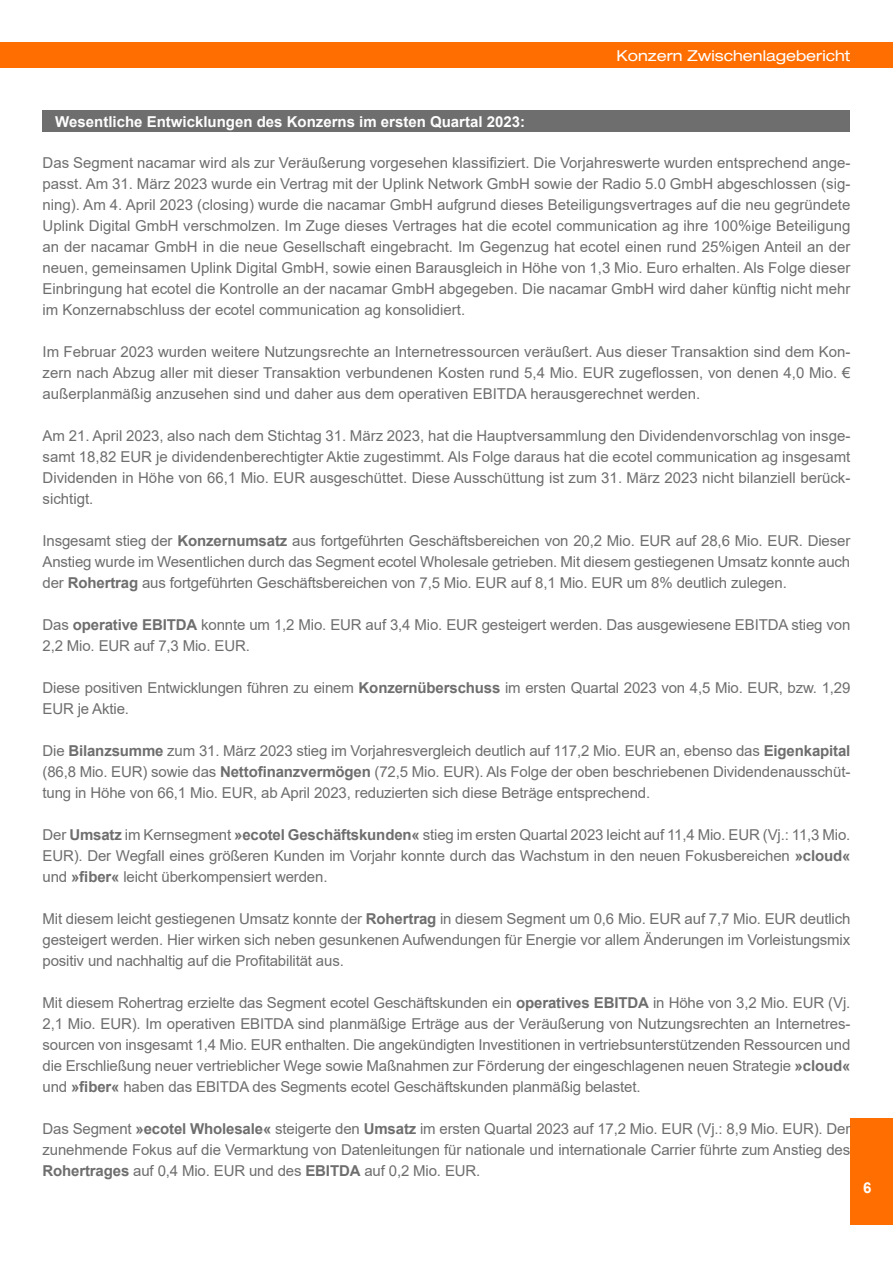
<style>
.page{position:relative;width:893px;height:1263px;background:#fff}
.page>*{position:absolute;margin:0;border:0;box-sizing:border-box;transform-origin:0 0}
.t1{font:15px/21px "Arial";letter-spacing:-.01em;color:#6e6e6e;text-align:justify}
.t2{font:700 15px "Arial";color:#fff}
.t3{font:expanded 15px "Helvetica Neue";color:#fff}
.s1{font-weight:700}
</style>
<div class="page">
<div style="left:850px;top:1118px;width:43px;height:107px;background:#ff6e00"></div>
<div style="left:0;top:43px;width:893px;height:25px;background:#ff6e00"></div>
<div style="left:43px;top:111px;width:807px;height:21px;background:#6e6e6e"></div>
<p class="t3" style="left:616px;top:46px;width:235px">Konzern Zwischenlagebericht</p>
<p class="t2" style="left:55px;top:111px;width:471px">Wesentliche Entwicklungen des Konzerns im ersten Quartal 2023:</p>
<p class="t1" style="left:43px;top:152px;width:809px">Das Segment nacamar wird als zur Veräußerung vorgesehen klassifiziert. Die Vorjahreswerte wurden entsprechend ange&shy;passt. Am 31. März 2023 wurde ein Vertrag mit der Uplink Network GmbH sowie der Radio 5.0 GmbH abgeschlossen (sig&shy;ning). Am 4. April 2023 (closing) wurde die nacamar GmbH aufgrund dieses Beteiligungsvertrages auf die neu gegründete Uplink Digital GmbH verschmolzen. Im Zuge dieses Vertrages hat die ecotel communication ag ihre 100%ige Beteiligung an der nacamar GmbH in die neue Gesellschaft eingebracht. Im Gegenzug hat ecotel einen rund 25%igen Anteil an der neuen, gemeinsamen Uplink Digital GmbH, sowie einen Barausgleich in Höhe von 1,3 Mio. Euro erhalten. Als Folge dieser Einbringung hat ecotel die Kontrolle an der nacamar GmbH abgegeben. Die nacamar GmbH wird daher künftig nicht mehr im Konzernabschluss der ecotel communication ag konsolidiert.</p>
<p class="t1" style="left:43px;top:341px;width:809px">Im Februar 2023 wurden weitere Nutzungsrechte an Internetressourcen veräußert. Aus dieser Transaktion sind dem Kon&shy;zern nach Abzug aller mit dieser Transaktion verbundenen Kosten rund 5,4 Mio. EUR zugeflossen, von denen 4,0 Mio. € außerplanmäßig anzusehen sind und daher aus dem operativen EBITDA herausgerechnet werden.</p>
<p class="t1" style="left:43px;top:425px;width:809px">Am 21. April 2023, also nach dem Stichtag 31. März 2023, hat die Hauptversammlung den Dividendenvorschlag von insge&shy;samt 18,82 EUR je dividendenberechtigter Aktie zugestimmt. Als Folge daraus hat die ecotel communication ag insgesamt Dividenden in Höhe von 66,1 Mio. EUR ausgeschüttet. Diese Ausschüttung ist zum 31. März 2023 nicht bilanziell berück&shy;sichtigt.</p>
<p class="t1" style="left:43px;top:530px;width:809px">Insgesamt stieg der <span class="s1">Konzernumsatz</span> aus fortgeführten Geschäftsbereichen von 20,2 Mio. EUR auf 28,6 Mio. EUR. Dieser Anstieg wurde im Wesentlichen durch das Segment ecotel Wholesale getrieben. Mit diesem gestiegenen Umsatz konnte auch der <span class="s1">Rohertrag</span> aus fortgeführten Geschäftsbereichen von 7,5 Mio. EUR auf 8,1 Mio. EUR um 8% deutlich zulegen.</p>
<p class="t1" style="left:43px;top:614px;width:809px">Das <span class="s1">operative EBITDA</span> konnte um 1,2 Mio. EUR auf 3,4 Mio. EUR gesteigert werden. Das ausgewiesene EBITDA stieg von<br>2,2 Mio. EUR auf 7,3 Mio. EUR.</p>
<p class="t1" style="left:43px;top:677px;width:809px">Diese positiven Entwicklungen führen zu einem <span class="s1">Konzernüberschuss</span> im ersten Quartal 2023 von 4,5 Mio. EUR, bzw. 1,29<br>EUR je Aktie.</p>
<p class="t1" style="left:43px;top:740px;width:809px">Die <span class="s1">Bilanzsumme</span> zum 31. März 2023 stieg im Vorjahresvergleich deutlich auf 117,2 Mio. EUR an, ebenso das <span class="s1">Eigenkapital </span>(86,8 Mio. EUR) sowie das <span class="s1">Nettofinanzvermögen</span> (72,5 Mio. EUR). Als Folge der oben beschriebenen Dividendenausschüt&shy;tung in Höhe von 66,1 Mio. EUR, ab April 2023, reduzierten sich diese Beträge entsprechend.</p>
<p class="t1" style="left:43px;top:824px;width:809px">Der <span class="s1">Umsatz</span> im Kernsegment <span class="s1">»ecotel Geschäftskunden«</span> stieg im ersten Quartal 2023 leicht auf 11,4 Mio. EUR (Vj.: 11,3 Mio.<br>EUR). Der Wegfall eines größeren Kunden im Vorjahr konnte durch das Wachstum in den neuen Fokusbereichen <span class="s1">»cloud« </span>und <span class="s1">»fiber«</span> leicht überkompensiert werden.</p>
<p class="t1" style="left:43px;top:908px;width:809px">Mit diesem leicht gestiegenen Umsatz konnte der <span class="s1">Rohertrag</span> in diesem Segment um 0,6 Mio. EUR auf 7,7 Mio. EUR deutlich gesteigert werden. Hier wirken sich neben gesunkenen Aufwendungen für Energie vor allem Änderungen im Vorleistungsmix positiv und nachhaltig auf die Profitabilität aus.</p>
<p class="t1" style="left:43px;top:992px;width:809px">Mit diesem Rohertrag erzielte das Segment ecotel Geschäftskunden ein <span class="s1">operatives EBITDA</span> in Höhe von 3,2 Mio. EUR (Vj.<br>2,1 Mio. EUR). Im operativen EBITDA sind planmäßige Erträge aus der Veräußerung von Nutzungsrechten an Internetres&shy;sourcen von insgesamt 1,4 Mio. EUR enthalten. Die angekündigten Investitionen in vertriebsunterstützenden Ressourcen und die Erschließung neuer vertrieblicher Wege sowie Maßnahmen zur Förderung der eingeschlagenen neuen Strategie <span class="s1">»cloud« </span>und <span class="s1">»fiber«</span> haben das EBITDA des Segments ecotel Geschäftskunden planmäßig belastet.</p>
<p class="t1" style="left:43px;top:1118px;width:809px">Das Segment <span class="s1">»ecotel Wholesale«</span> steigerte den <span class="s1">Umsatz</span> im ersten Quartal 2023 auf 17,2 Mio. EUR (Vj.: 8,9 Mio. EUR). Der zunehmende Fokus auf die Vermarktung von Datenleitungen für nationale und internationale Carrier führte zum Anstieg des <span class="s1">Rohertrages</span> auf 0,4 Mio. EUR und des <span class="s1">EBITDA</span> auf 0,2 Mio. EUR.</p>
<p class="t2" style="left:863px;top:1177px;width:10px">6</p>
</div>
